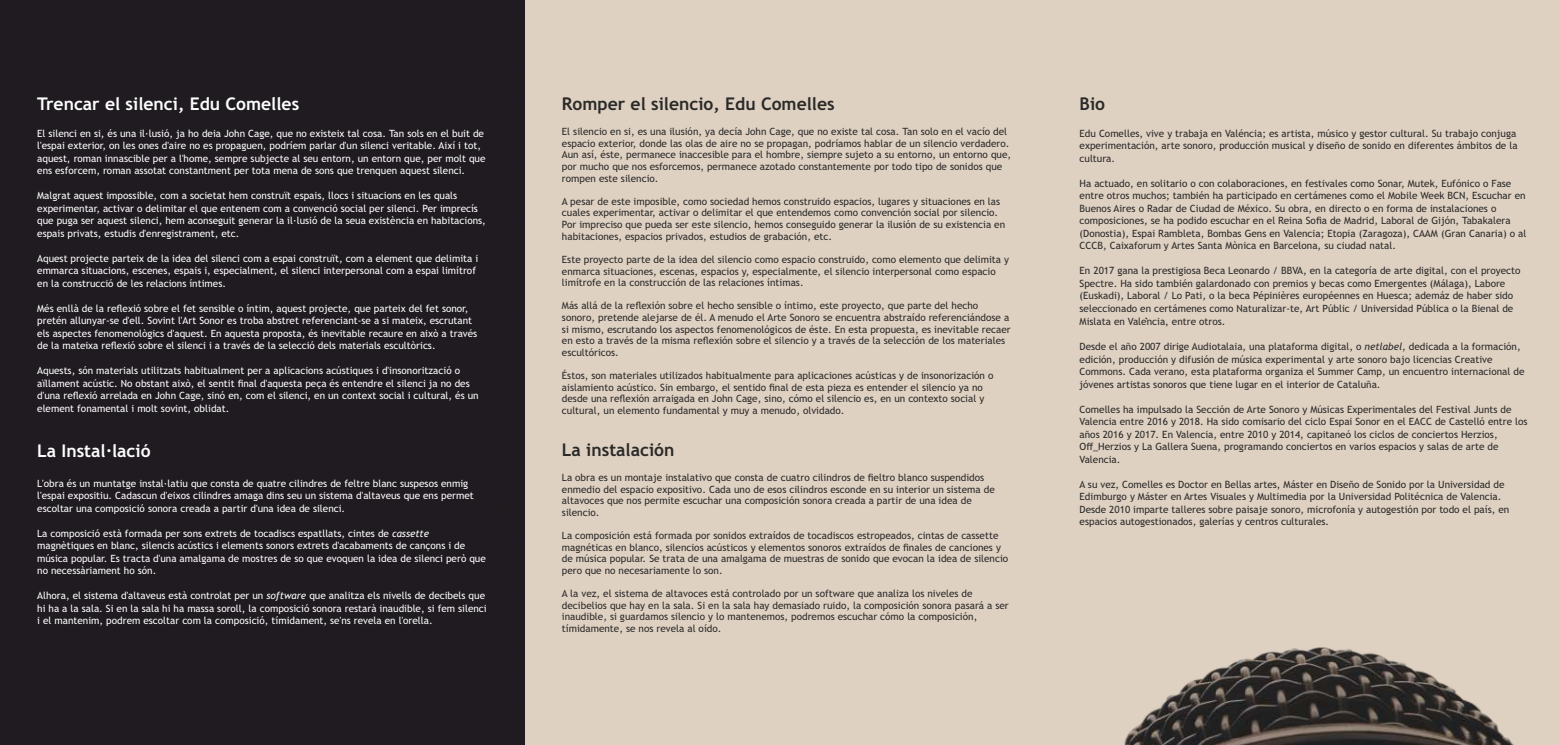
<style>
.page{position:relative;width:1560px;height:745px;background:#fff}
.page>*{position:absolute;margin:0;border:0;box-sizing:border-box;transform-origin:0 0}
.t1{font:700 17.5px "Trebuchet MS";color:#2b2a29}
.t2{font:700 17.5px "Trebuchet MS";color:#fefefe}
.t3{font:10px/11.6px "Trebuchet MS";color:#2b2a29}
.t4{font:10px/12.5px "Trebuchet MS";color:#fefefe}
.s1{font-style:italic}
.s2{font-family:"Source Sans Pro";font-weight:900}
</style>
<div class="page">
<div style="left:0;top:0;width:524px;height:744px;background:#1f1b20"></div>
<div style="left:524px;top:0;width:1035px;height:744px;background:#dfd1c2"></div>
<img style="left:1124px;top:647px;width:389px;height:97px">
<h1 class="t2" style="left:37px;top:97px;width:263px">Trencar el silenci, Edu Comelles</h1>
<p class="t4" style="left:37px;top:128px;width:450px">El silenci en si, és una il·lusió, ja ho deia John Cage, que no existeix tal cosa. Tan sols en el buit de l'espai exterior, on les ones d'aire no es propaguen, podríem parlar d'un silenci veritable. Així i tot, aquest, roman innascible per a l'home, sempre subjecte al seu entorn, un entorn que, per molt que ens esforcem, roman assotat constantment per tota mena de sons que trenquen aquest silenci.</p>
<p class="t4" style="left:37px;top:190px;width:450px">Malgrat aquest impossible, com a societat hem construït espais, llocs i situacions en les quals experimentar, activar o delimitar el que entenem com a convenció social per silenci. Per imprecís que puga ser aquest silenci, hem aconseguit generar la il·lusió de la seua existència en habitacions, espais privats, estudis d'enregistrament, etc.</p>
<p class="t4" style="left:37px;top:253px;width:442px">Aquest projecte parteix de la idea del silenci com a espai construït, com a element que delimita i emmarca situacions, escenes, espais i, especialment, el silenci interpersonal com a espai limítrof en la construcció de les relacions íntimes.</p>
<p class="t4" style="left:37px;top:303px;width:441px">Més enllà de la reflexió sobre el fet sensible o íntim, aquest projecte, que parteix del fet sonor, pretén allunyar-se d'ell. Sovint l'Art Sonor es troba abstret referenciant-se a si mateix, escrutant els aspectes fenomenològics d'aquest. En aquesta proposta, és inevitable recaure en això a través de la mateixa reflexió sobre el silenci i a través de la selecció dels materials escultòrics.</p>
<p class="t4" style="left:37px;top:365px;width:443px">Aquests, són materials utilitzats habitualment per a aplicacions acústiques i d'insonorització o aïllament acústic. No obstant això, el sentit final d'aquesta peça és entendre el silenci ja no des d'una reflexió arrelada en John Cage, sinó en, com el silenci, en un context social i cultural, és un element fonamental i molt sovint, oblidat.</p>
<h1 class="t2" style="left:37px;top:443px;width:115px">La Instal·lació</h1>
<p class="t4" style="left:37px;top:477px;width:438px">L'obra és un muntatge instal·latiu que consta de quatre cilindres de feltre blanc suspesos enmig l'espai expositiu. Cadascun d'eixos cilindres amaga dins seu un sistema d'altaveus que ens permet escoltar una composició sonora creada a partir d'una idea de silenci.</p>
<p class="t4" style="left:37px;top:527px;width:450px">La composició està formada per sons extrets de tocadiscs espatllats, cintes de <span class="s1">cassette </span>magnètiques en blanc, silencis acústics i elements sonors extrets d'acabaments de cançons i de música popular. Es tracta d'una amalgama de mostres de so que evoquen la idea de silenci però que no necessàriament ho són.</p>
<p class="t4" style="left:37px;top:590px;width:451px">Alhora, el sistema d'altaveus està controlat per un <span class="s1">software</span> que analitza els nivells de decibels que hi ha a la sala. Si en la sala hi ha massa soroll, la composició sonora restarà inaudible, si fem silenci i el mantenim, podrem escoltar com la composició, tímidament, se'ns revela en l'orella.</p>
<h1 class="t1" style="left:562px;top:97px;width:274px">Romper el silencio, Edu Comelles</h1>
<p class="t3" style="left:562px;top:126px;width:450px">El silencio en si, es una ilusión, ya decía John Cage, que no existe tal cosa. Tan solo en el vacío del espacio exterior, donde las olas de aire no se propagan, podríamos hablar de un silencio verdadero.<br>Aun así, éste, permanece inaccesible para el hombre, siempre sujeto a su entorno, un entorno que, por mucho que nos esforcemos, permanece azotado constantemente por todo tipo de sonidos que rompen este silencio.</p>
<p class="t3" style="left:562px;top:196px;width:444px">A pesar de este imposible, como sociedad hemos construido espacios, lugares y situaciones en las cuales experimentar, activar o delimitar el que entendemos como convención social por silencio.<br>Por impreciso que pueda ser este silencio, hemos conseguido generar la ilusión de su existencia en habitaciones, espacios privados, estudios de grabación, etc.</p>
<p class="t3" style="left:562px;top:254px;width:448px">Este proyecto parte de la idea del silencio como espacio construido, como elemento que delimita y enmarca situaciones, escenas, espacios y, especialmente, el silencio interpersonal como espacio limítrofe en la construcción de las relaciones íntimas.</p>
<p class="t3" style="left:562px;top:301px;width:450px">Más allá de la reflexión sobre el hecho sensible o íntimo, este proyecto, que parte del hecho sonoro, pretende alejarse de él. A menudo el Arte Sonoro se encuentra abstraído referenciándose a si mismo, escrutando los aspectos fenomenológicos de éste. En esta propuesta, es inevitable recaer en esto a través de la misma reflexión sobre el silencio y a través de la selección de los materiales escultóricos.</p>
<p class="t3" style="left:562px;top:370px;width:433px">Éstos, son materiales utilizados habitualmente para aplicaciones acústicas y de insonorización o aislamiento acústico. Sin embargo, el sentido final de esta pieza es entender el silencio ya no desde una reflexión arraigada en John Cage, sino, cómo el silencio es, en un contexto social y cultural, un elemento fundamental y muy a menudo, olvidado.</p>
<h1 class="t1" style="left:562px;top:443px;width:114px">La instalación</h1>
<p class="t3" style="left:562px;top:472px;width:434px">La obra es un montaje instalativo que consta de cuatro cilindros de fieltro blanco suspendidos enmedio del espacio expositivo. Cada uno de esos cilindros esconde en su interior un sistema de altavoces que nos permite escuchar una composición sonora creada a partir de una idea de silencio.</p>
<p class="t3" style="left:562px;top:530px;width:448px">La composición está formada por sonidos extraídos de tocadiscos estropeados, cintas de cassette magnéticas en blanco, silencios acústicos y elementos sonoros extraídos de finales de canciones y de música popular. Se trata de una amalgama de muestras de sonido que evocan la idea de silencio pero que no necesariamente lo son.</p>
<p class="t3" style="left:562px;top:588px;width:448px">A la vez, el sistema de altavoces está controlado por un software que analiza los niveles de decibelios que hay en la sala. Si en la sala hay demasiado ruido, la composición sonora pasará a ser inaudible, si guardamos silencio y lo mantenemos, podremos escuchar cómo la composición, tímidamente, se nos revela al oído.</p>
<h1 class="t1" style="left:1079px;top:97px;width:27px">Bio</h1>
<p class="t3" style="left:1079px;top:128px;width:439px;line-height:12.5px">Edu Comelles, vive y trabaja en Valéncia; es artista, músico y gestor cultural. Su trabajo conjuga experimentación, arte sonoro, producción musical y diseño de sonido en diferentes ámbitos de la cultura.</p>
<p class="t3" style="left:1079px;top:178px;width:448px;line-height:12.5px">Ha actuado, en solitario o con colaboraciones, en festivales como Sonar, Mutek, Eufónico o Fase entre otros muchos; también ha participado en certámenes como el Mobile Week BCN, Escuchar en Buenos Aires o Radar de Ciudad de México. Su obra, en directo o en forma de instalaciones o composiciones, se ha podido escuchar en el Reina Sofia de Madrid, Laboral de Gijón, Tabakalera (Donostia), Espai Rambleta, Bombas Gens en Valencia; Etopia (Zaragoza), CAAM (Gran Canaria) o al CCCB, Caixaforum y Artes Santa Mònica en Barcelona, su ciudad natal.</p>
<p class="t3" style="left:1079px;top:265px;width:442px;line-height:12.6px">En 2017 gana la prestigiosa Beca Leonardo / BBVA, en la categoría de arte digital, con el proyecto Spectre. Ha sido también galardonado con premios y becas como Emergentes (Málaga), Labore (Euskadi), Laboral / Lo Pati, o la beca Pépinières européennes en Huesca; ademáz de haber sido seleccionado en certámenes como Naturalizar-te, Art Públic / Universidad Pública o la Bienal de Mislata en Valen<span class="s2">̀</span> cia, entre otros.</p>
<p class="t3" style="left:1079px;top:341px;width:446px;line-height:12.5px">Desde el año 2007 dirige Audiotalaia, una plataforma digital, o <span class="s1">netlabel</span>, dedicada a la formación, edición, producción y difusión de música experimental y arte sonoro bajo licencias Creative Commons. Cada verano, esta plataforma organiza el Summer Camp, un encuentro internacional de jóvenes artistas sonoros que tiene lugar en el interior de Cataluña.</p>
<p class="t3" style="left:1079px;top:403px;width:449px;line-height:12.5px">Comelles ha impulsado la Sección de Arte Sonoro y Músicas Experimentales del Festival Junts de Valencia entre 2016 y 2018. Ha sido comisario del ciclo Espai Sonor en el EACC de Castelló entre los años 2016 y 2017. En Valencia, entre 2010 y 2014, capitaneó los ciclos de conciertos Herzios, Off_Herzios y La Gallera Suena, programando conciertos en varios espacios y salas de arte de Valencia.</p>
<p class="t3" style="left:1079px;top:478px;width:431px;line-height:12.5px">A su vez, Comelles es Doctor en Bellas artes, Máster en Diseño de Sonido por la Universidad de Edimburgo y Máster en Artes Visuales y Multimedia por la Universidad Politécnica de Valencia.<br>Desde 2010 imparte talleres sobre paisaje sonoro, microfonía y autogestión por todo el país, en espacios autogestionados, galerías y centros culturales.</p>
</div>
